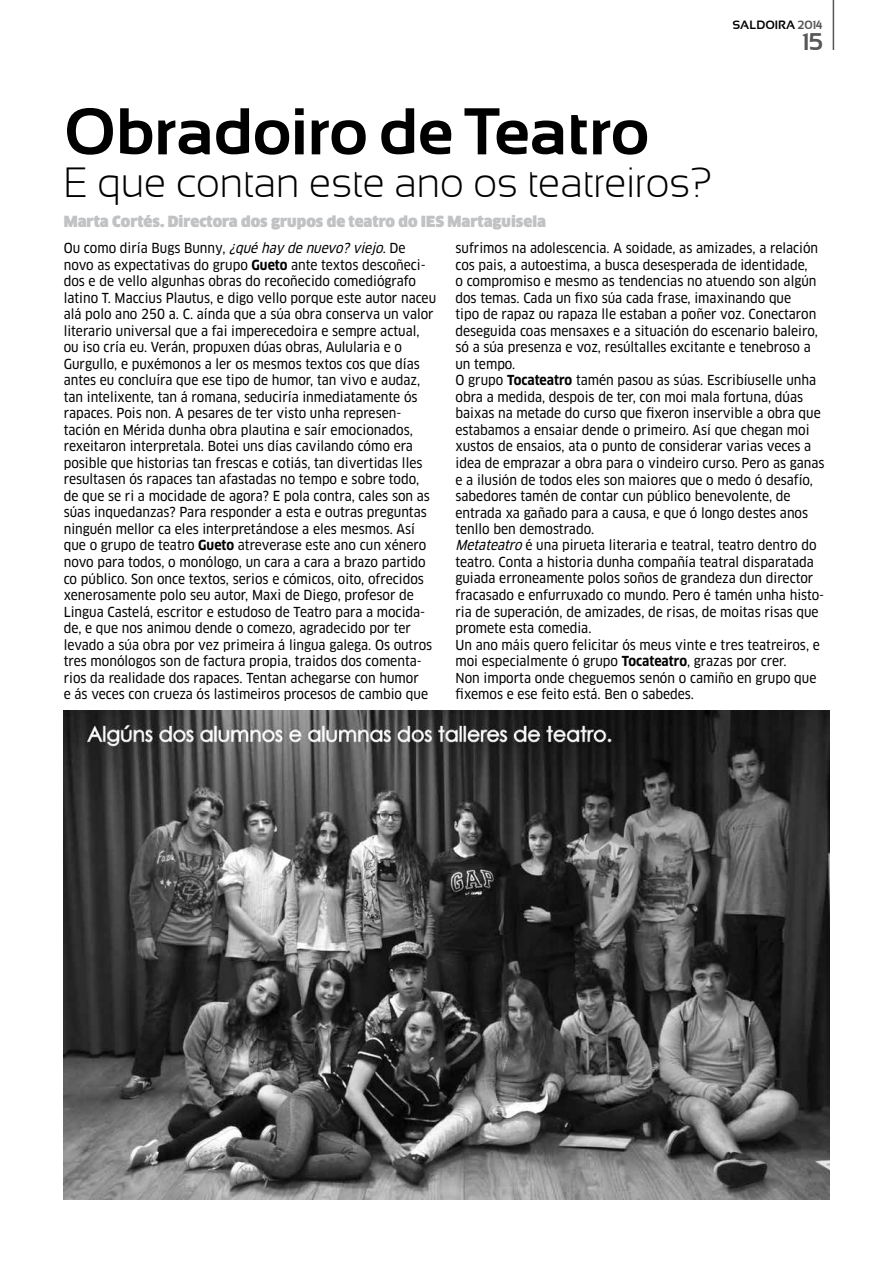
<style>
.page{position:relative;width:893px;height:1263px;background:#fff}
.page>*{position:absolute;margin:0;border:0;box-sizing:border-box;transform-origin:0 0}
.t1{font:700 66px "Sansation";color:#000}
.t2{font:300 42px "Sansation";color:#000;scale:.96 1}
.t3{font:700 24px "Sansation";color:#565757}
.t4{font:900 15px "Clan Pro";color:#c1c2c4}
.t5{font:13.5px/16.5px "Clan Pro Narrow News";color:#000}
.t6{font:700 12px "Sansation";color:#000}
.s1{color:#565757}
.s2{font-style:italic}
.s3{font-family:"Clan Pro";font-weight:700;font-stretch:condensed}
</style>
<div class="page">
<hr style="left:833px;top:0;width:1px;height:50px;background:#565757">
<img style="left:64px;top:710px;width:765px;height:489px">
<p class="t6" style="left:733px;top:18px;width:91px">SALDOIRA <span class="s1">2014</span></p>
<h1 class="t1" style="left:64px;top:94px;width:587px">Obradoiro de Teatro</h1>
<h2 class="t2" style="left:64px;top:159px;width:677px">E que contan este ano os teatreiros?</h2>
<p class="t4" style="left:64px;top:212px;width:484px">Marta Cortés. Directora dos grupos de teatro do IES Martaguisela</p>
<h3 class="t3" style="left:802px;top:28px;width:22px">15</h3>
<p class="t5" style="left:64px;top:240px;width:374px">Ou como diría Bugs Bunny, <span class="s2">¿qué hay de nuevo?viejo</span>. De novo as expectativas do grupo <span class="s3">Gueto</span> ante textos descoñeci&shy;dos e de vello algunhas obras do recoñecido comediógrafo latino T. Maccius Plautus, e digo vello porque este autor naceu alá polo ano 250 a. C. aínda que a súa obra conserva un valor literario universal que a fai imperecedoira e sempre actual, ou iso cría eu. Verán, propuxen dúas obras, Aulularia e o Gurgullo, e puxémonos a ler os mesmos textos cos que días antes eu concluíra que ese tipo de humor, tan vivo e audaz, tan intelixente, tan á romana, seduciría inmediatamente ós rapaces. Pois non. A pesares de ter visto unha represen&shy;tación en Mérida dunha obra plautina e saír emocionados, rexeitaron interpretala. Botei uns días cavilando cómo era posible que historias tan frescas e cotiás, tan divertidas lles resultasen ós rapaces tan afastadas no tempo e sobre todo, de que se ri a mocidade de agora? E pola contra, cales son as súas inquedanzas? Para responder a esta e outras preguntas ninguén mellor ca eles interpretándose a eles mesmos. Así que o grupo de teatro <span class="s3">Gueto</span> atreverase este ano cun xénero novo para todos, o monólogo, un cara a cara a brazo partido co público. Son once textos, serios e cómicos, oito, ofrecidos xenerosamente polo seu autor, Maxi de Diego, profesor de Lingua Castelá, escritor e estudoso de Teatro para a mocida&shy;de, e que nos animou dende o comezo, agradecido por ter levado a súa obra por vez primeira á lingua galega. Os outros tres monólogos son de factura propia, traidos dos comenta&shy;rios da realidade dos rapaces. Tentan achegarse con humor<br>e ás veces con crueza ós lastimeiros procesos de cambio que</p>
<p class="t5" style="left:455px;top:240px;width:370px">sufrimos na adolescencia. A soidade, as amizades, a relación cos pais, a autoestima, a busca desesperada de identidade,<br>o compromiso e mesmo as tendencias no atuendo son algún dos temas. Cada un fixo súa cada frase, imaxinando que<br>tipo de rapaz ou rapaza lle estaban a poñer voz. Conectaron deseguida coas mensaxes e a situación do escenario baleiro, só a súa presenza e voz, resúltalles excitante e tenebroso a un tempo.<br>O grupo <span class="s3">Tocateatro</span> tamén pasou as súas. Escribíuselle unha obra a medida, despois de ter, con moi mala fortuna, dúas baixas na metade do curso que fixeron inservible a obra que estabamos a ensaiar dende o primeiro. Así que chegan moi xustos de ensaios, ata o punto de considerar varias veces a idea de emprazar a obra para o vindeiro curso. Pero as ganas e a ilusión de todos eles son maiores que o medo ó desafío, sabedores tamén de contar cun público benevolente, de entrada xa gañado para a causa, e que ó longo destes anos tenllo ben demostrado.<br><span class="s2">Metateatro</span> é una pirueta literaria e teatral, teatro dentro do teatro. Conta a historia dunha compañía teatral disparatada guiada erroneamente polos soños de grandeza dun director fracasado e enfurruxado co mundo. Pero é tamén unha histo&shy;ria de superación, de amizades, de risas, de moitas risas que promete esta comedia.<br>Un ano máis quero felicitar ós meus vinte e tres teatreiros, e moi especialmente ó grupo <span class="s3">Tocateatro</span>, grazas por crer.<br>Non importa onde cheguemos senón o camiño en grupo que fixemos e ese feito está. Ben o sabedes.</p>
</div>
